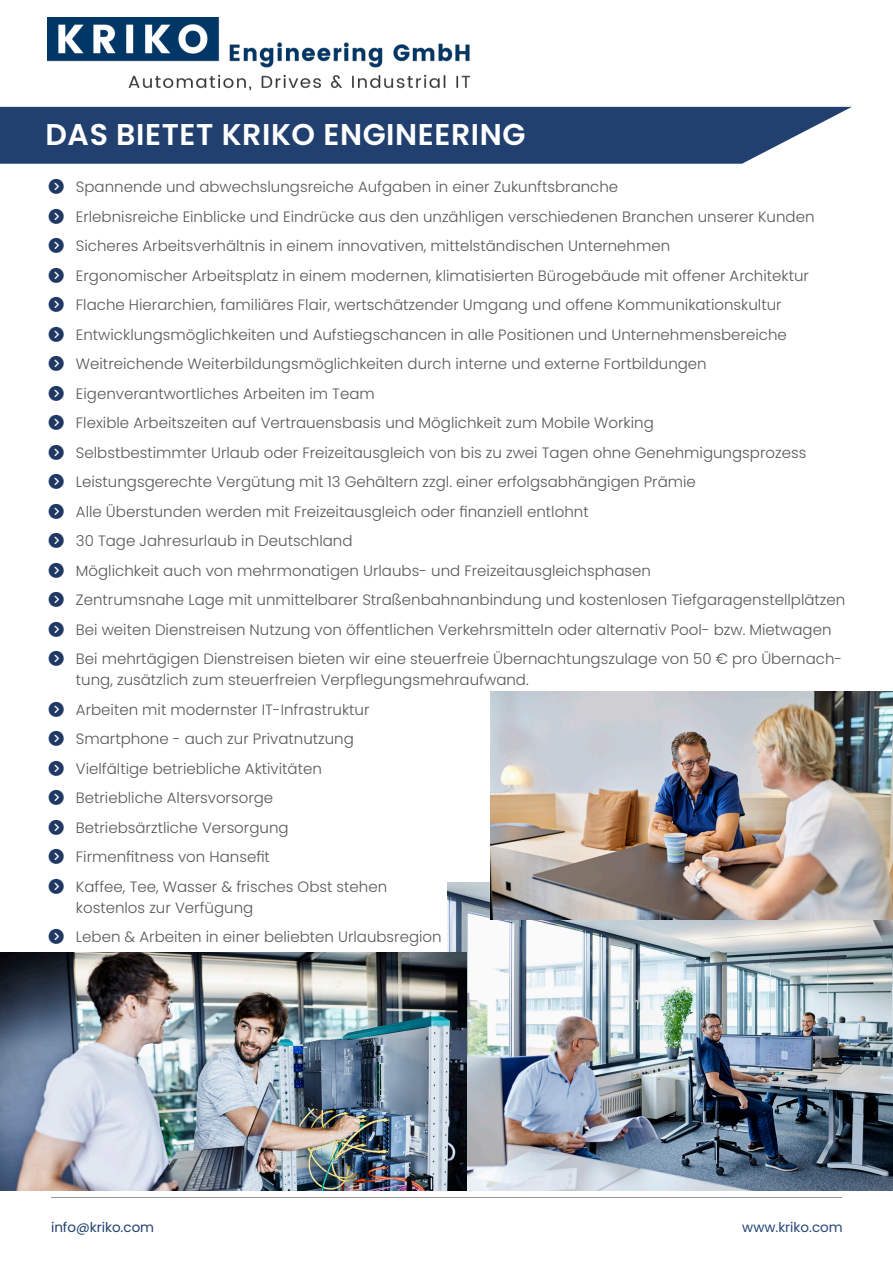
<style>
.page{position:relative;width:893px;height:1263px;background:#fff}
.page>*{position:absolute;margin:0;border:0;box-sizing:border-box;transform-origin:0 0}
.t1{font:600 30px "Poppins";letter-spacing:.02em;color:#fff}
.t2{font:300 15px/29.5px "Poppins";color:#57585a}
.t3{font:13.5px "Poppins";color:#21406f}
.t4{font:13.5px "Poppins";color:#254678}
</style>
<div class="page">
<img style="left:47px;top:17px;width:423px;height:74px">
<svg style="left:0;top:107px;width:852px;height:57px;fill:#21406f"></svg>
<hr style="left:51px;top:1197px;width:791px;height:1px;background:#939598">
<img style="left:447px;top:882px;width:446px;height:309px">
<img style="left:490px;top:692px;width:403px;height:227px">
<img style="left:0;top:952px;width:466px;height:238px">
<h1 class="t1" style="left:45px;top:117px;width:481px">DAS BIETET KRIKO ENGINEERING</h1>
<p class="t2" style="left:76px;top:172px;width:771px">Spannende und abwechslungsreiche Aufgaben in einer Zukunftsbranche<br>Erlebnisreiche Einblicke und Eindrücke aus den unzähligen verschiedenen Branchen unserer Kunden Sicheres Arbeitsverhältnis in einem innovativen, mittelständischen Unternehmen<br>Ergonomischer Arbeitsplatz in einem modernen, klimatisierten Bürogebäude mit offener Architektur Flache Hierarchien, familiäres Flair, wertschätzender Umgang und offene Kommunikationskultur Entwicklungsmöglichkeiten und Aufstiegschancen in alle Positionen und Unternehmensbereiche Weitreichende Weiterbildungsmöglichkeiten durch interne und externe Fortbildungen Eigenverantwortliches Arbeiten im Team<br>Flexible Arbeitszeiten auf Vertrauensbasis und Möglichkeit zum Mobile Working<br>Selbstbestimmter Urlaub oder Freizeitausgleich von bis zu zwei Tagen ohne Genehmigungsprozess Leistungsgerechte Vergütung mit 13 Gehältern zzgl. einer erfolgsabhängigen Prämie<br>Alle Überstunden werden mit Freizeitausgleich oder finanziell entlohnt<br>30 Tage Jahresurlaub in Deutschland<br>Möglichkeit auch von mehrmonatigen Urlaubs- und Freizeitausgleichsphasen<br>Zentrumsnahe Lage mit unmittelbarer Straßenbahnanbindung und kostenlosen Tiefgaragenstellplätzen Bei weiten Dienstreisen Nutzung von öffentlichen Verkehrsmitteln oder alternativ Pool- bzw. Mietwagen Bei mehrtägigen Dienstreisen bieten wir eine steuerfreie Übernachtungszulage von 50 € pro Übernach-</p>
<p class="t2" style="left:76px;top:665px;width:454px">tung, zusätzlich zum steuerfreien Verpflegungsmehraufwand.<br>Arbeiten mit modernster IT-Infrastruktur<br>Smartphone - auch zur Privatnutzung<br>Vielfältige betriebliche Aktivitäten<br>Betriebliche Altersvorsorge<br>Betriebsärztliche Versorgung<br>Firmenfitness von Hansefit<br>Kaffee, Tee, Wasser &amp; frisches Obst stehen</p>
<p class="t2" style="left:76px;top:893px;width:367px">kostenlos zur Verfügung<br>Leben &amp; Arbeiten in einer beliebten Urlaubsregion</p>
<p class="t3" style="left:51px;top:1219px;width:105px">info@kriko.com</p>
<p class="t4" style="left:742px;top:1219px;width:102px">www.kriko.com</p>
</div>
